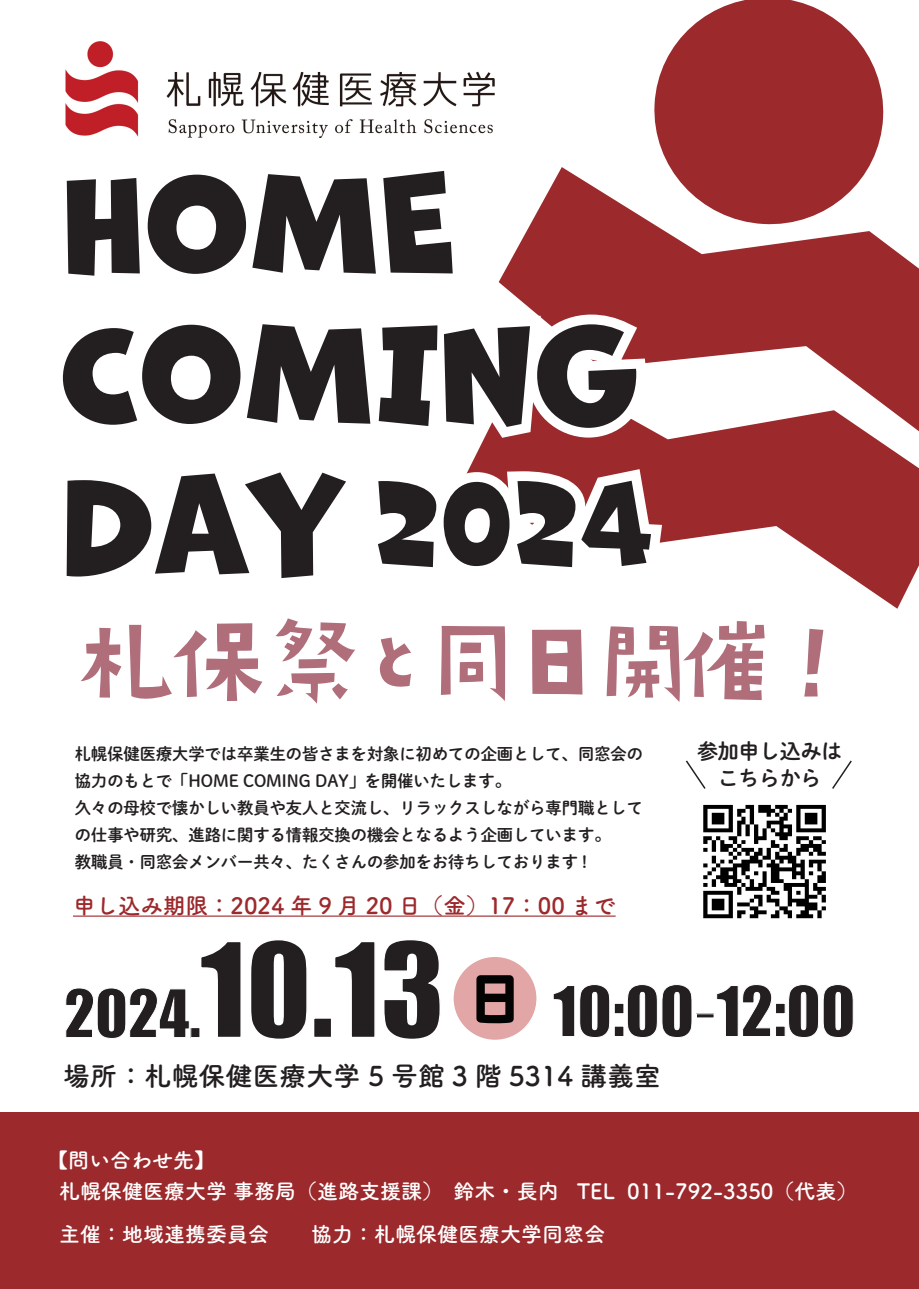
<style>
.page{position:relative;width:919px;height:1289px;background:#fff}
.page>*{position:absolute;margin:0;border:0;box-sizing:border-box;transform-origin:0 0}
.t1{font:129px/150px "Marvin";color:#231f20}
.t2{font:106.5px "Marvin";color:#231f20}
.t3{font:100.5px "AB kirigirisu";color:#b06d7a}
.t4{font:64.5px "Impact";color:#231f20}
.t5{font:58.8px "AB kokoro no 3";color:#030303}
.t6{font:27px "Tsuku A Rd Gothic Std B";color:#231f20}
.t7{font:22.5px "Tsuku A Rd Gothic Std B";color:#9c292c}
.t8{font:21px/30.5px "Tsuku A Rd Gothic Std B";color:#fff}
.t9{font:21px/27px "DNP Shuei M Go Std B";letter-spacing:-.015em;color:#231f20}
.t10{font:16.5px/27px "DNP Shuei M Go Std B";color:#231f20}
.s1{font-size:129px}
.s2{font-size:106.5px}
.s3{font-size:78px}
.s4{font-size:61.5px}
.s5{font-size:121.5px}
.s6{font-family:"Koz Go Pr 6 N"}
</style>
<div class="page">
<svg style="left:809px;top:231px;width:109px;height:128px;background:#a43b3e"></svg>
<svg style="left:809px;top:359px;width:109px;height:249px;fill:#9c292c"></svg>
<div style="left:0;top:1112px;width:918px;height:176px;background:#9c292c"></div>
<svg style="left:685px;top:760px;width:21px;height:29px"></svg>
<svg style="left:832px;top:760px;width:20px;height:29px"></svg>
<div style="left:453px;top:956px;width:84px;height:84px;background:#e1a6a5;border-radius:50%"></div>
<svg style="left:654px;top:0;width:230px;height:218px;fill:#9c292c"></svg>
<img style="left:673px;top:128px;width:136px;height:421px">
<svg style="left:187px;top:117px;width:486px;height:430px"></svg>
<img style="left:703px;top:804px;width:123px;height:115px">
<img style="left:65px;top:41px;width:434px;height:96px">
<hr style="left:73px;top:915px;width:542px;height:1px;background:#9c292c">
<h1 class="t1" style="left:61px;top:153px;width:580px">HOME<br>COMING</h1>
<h2 class="t2" style="left:61px;top:464px;width:593px"><span class="s1">DAY</span> 2024</h2>
<h3 class="t3" style="left:73px;top:612px;width:790px"><span class="s2">札保祭</span><span class="s3">と</span>同日開催！</h3>
<p class="t10" style="left:75px;top:739px;width:569px">札幌保健医療大学では卒業生の皆さまを対象に初めての企画として、同窓会の協力のもとで「HOME COMING DAY」を開催いたします。<br>久々の母校で懐かしい教員や友人と交流し、リラックスしながら専門職としての仕事や研究、進路に関する情報交換の機会となるよう企画しています。<br>教職員・同窓会メンバー共々、たくさんの参加をお待ちしております !</p>
<h3 class="t7" style="left:73px;top:887px;width:544px">申し込み期限：2024 年 9 月 20 日（金）17：00 まで</h3>
<p class="t9" style="left:697px;top:736px;width:146px">参加申し込みは　こちらから</p>
<h3 class="t4" style="left:64px;top:961px;width:792px"><span class="s4">2024.</span><span class="s5">10.13</span> 10:00<span class="s6">-</span>12:00</h3>
<h3 class="t6" style="left:63px;top:1054px;width:599px">場所：札幌保健医療大学 5 号館 3 階 5314 講義室</h3>
<h3 class="t5" style="left:466px;top:968px;width:60px">日</h3>
<p class="t8" style="left:59px;top:1143px;width:800px;text-indent:-12px">【問い合わせ先】<br>札幌保健医療大学 事務局（進路支援課） 鈴木・長内 TEL 011-792-3350（代表）</p>
<p class="t8" style="left:59px;top:1217px;width:547px">主催：地域連携委員会　 協力：札幌保健医療大学同窓会</p>
</div>
